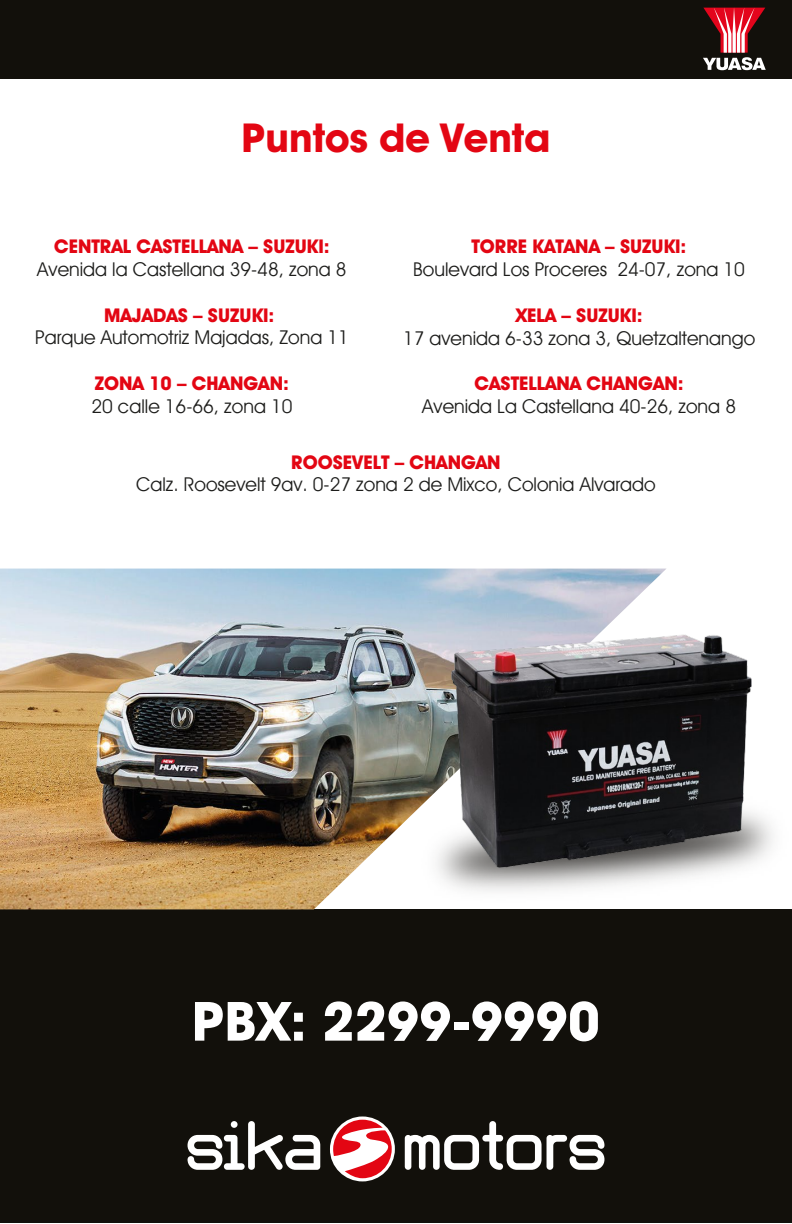
<style>
.page{position:relative;width:792px;height:1224px;background:#fff}
.page>*{position:absolute;margin:0;border:0;box-sizing:border-box;transform-origin:0 0}
.t1{font:54.2px "Avant Guard Bold SWFTE";color:#fff}
.t2{font:40px "Avant Guard Bold SWFTE";color:#e30613}
.t3{font:19px "Avant Guard Regular SWFTE";color:#1d1d1b}
.t4{font:19px "Avant Guard Bold SWFTE";color:#e30613}
</style>
<div class="page">
<div style="left:0;top:909px;width:792px;height:314px;background:#12100b"></div>
<svg style="left:330px;top:1117px;width:65px;height:64px"></svg>
<svg style="left:188px;top:1120px;width:416px;height:58px"></svg>
<img style="left:0;top:569px;width:666px;height:340px">
<img style="left:377px;top:757px;width:396px;height:152px">
<img style="left:448px;top:627px;width:306px;height:246px">
<div style="left:0;top:0;width:792px;height:79px;background:#12100b"></div>
<svg style="left:703px;top:7px;width:63px;height:63px"></svg>
<h2 class="t2" style="left:242px;top:113px;width:310px">Puntos de Venta</h2>
<p class="t4" style="left:54px;top:235px;width:277px">CENTRAL CASTELLANA – SUZUKI:</p>
<p class="t3" style="left:37px;top:258px;width:311px">Avenida la Castellana 39-48, zona 8</p>
<p class="t4" style="left:104px;top:303px;width:172px">MAJADAS – SUZUKI:</p>
<p class="t3" style="left:35px;top:326px;width:315px">Parque Automotriz Majadas, Zona 11</p>
<p class="t4" style="left:95px;top:372px;width:196px">ZONA 10 – CHANGAN:</p>
<p class="t3" style="left:91px;top:395px;width:203px">20 calle 16-66, zona 10</p>
<p class="t4" style="left:472px;top:235px;width:217px">TORRE KATANA – SUZUKI:</p>
<p class="t3" style="left:413px;top:258px;width:333px">Boulevard Los Proceres 24-07, zona 10</p>
<p class="t4" style="left:515px;top:303px;width:129px">XELA – SUZUKI:</p>
<p class="t3" style="left:403px;top:326px;width:354px">17 avenida 6-33 zona 3, Quetzaltenango</p>
<p class="t4" style="left:474px;top:372px;width:211px">CASTELLANA CHANGAN:</p>
<p class="t3" style="left:422px;top:395px;width:315px">Avenida La Castellana 40-26, zona 8</p>
<p class="t4" style="left:291px;top:450px;width:211px">ROOSEVELT – CHANGAN</p>
<p class="t3" style="left:136px;top:473px;width:521px">Calz. Roosevelt 9av. 0-27 zona 2 de Mixco, Colonia Alvarado</p>
<h1 class="t1" style="left:192px;top:988px;width:410px">PBX: 2299-9990</h1>
</div>
